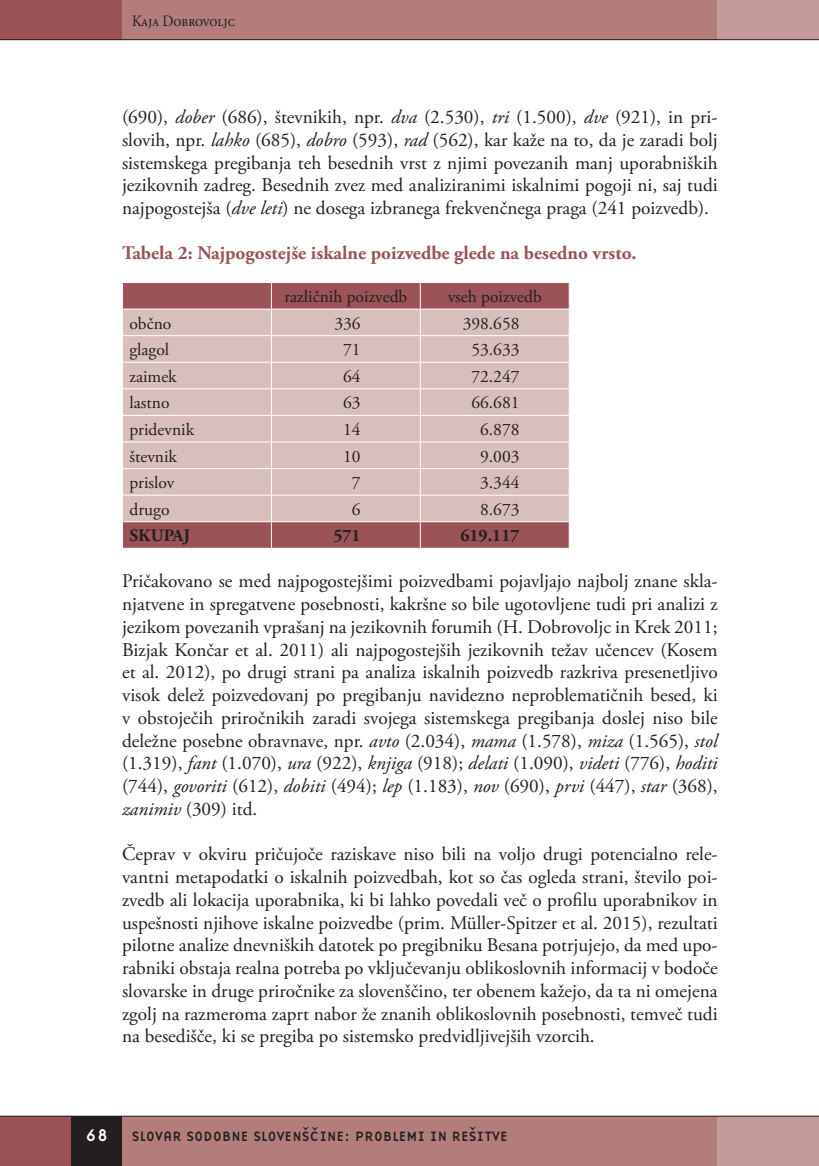
<style>
.page{position:relative;width:819px;height:1166px;background:#fff}
.page>*{position:absolute;margin:0;border:0;box-sizing:border-box;transform-origin:0 0}
.t1{font:19.25px/22.8px "Adobe Garamond Pro";color:#231f20;text-align:justify}
.t2{font:700 19.25px "Adobe Garamond Pro";color:#9b5358}
.t3{font:17.5px "Adobe Garamond Pro";color:#231f20}
.t4{font:700 17.5px "Adobe Garamond Pro";color:#231f20}
.t5{font:17.5px "Base Nine";color:#fff}
.t6{font:15.75px "Adobe Garamond Pro";color:#231f20;scale:.9 1}
.t7{font:14px "Base Nine";color:#231f20}
.s1{font-style:italic}
</style>
<div class="page">
<div style="left:122px;top:1116px;width:620px;height:50px;background:#b37d7c"></div>
<div style="left:717px;top:1116px;width:101px;height:50px;background:#c59b99"></div>
<div style="left:120px;top:0;width:597px;height:40px;background:#b37d7c"></div>
<div style="left:717px;top:0;width:101px;height:40px;background:#c59b99"></div>
<div style="left:0;top:1116px;width:71px;height:50px;background:#9b5358"></div>
<div style="left:71px;top:1116px;width:51px;height:50px;background:#231f20"></div>
<div style="left:0;top:0;width:122px;height:40px;background:#9b5358"></div>
<hr style="left:0;top:39px;width:818px;height:1px;background:#231f20">
<hr style="left:0;top:1116px;width:818px;height:1px;background:#231f20">
<div style="left:123px;top:283px;width:445px;height:265px;background:#9b5358"></div>
<div style="left:123px;top:310px;width:445px;height:211px;background:#d9bfbc"></div>
<hr style="left:122px;top:309px;width:149px;height:1px;background:#fff">
<hr style="left:271px;top:309px;width:149px;height:1px;background:#fff">
<hr style="left:420px;top:309px;width:149px;height:1px;background:#fff">
<hr style="left:122px;top:335px;width:149px;height:1px;background:#fff">
<hr style="left:271px;top:335px;width:149px;height:1px;background:#fff">
<hr style="left:420px;top:335px;width:149px;height:1px;background:#fff">
<hr style="left:122px;top:362px;width:149px;height:1px;background:#fff">
<hr style="left:271px;top:362px;width:149px;height:1px;background:#fff">
<hr style="left:420px;top:362px;width:149px;height:1px;background:#fff">
<hr style="left:122px;top:388px;width:149px;height:1px;background:#fff">
<hr style="left:271px;top:388px;width:149px;height:1px;background:#fff">
<hr style="left:420px;top:388px;width:149px;height:1px;background:#fff">
<hr style="left:122px;top:415px;width:149px;height:1px;background:#fff">
<hr style="left:271px;top:415px;width:149px;height:1px;background:#fff">
<hr style="left:420px;top:415px;width:149px;height:1px;background:#fff">
<hr style="left:122px;top:441px;width:149px;height:1px;background:#fff">
<hr style="left:271px;top:441px;width:149px;height:1px;background:#fff">
<hr style="left:420px;top:441px;width:149px;height:1px;background:#fff">
<hr style="left:122px;top:468px;width:149px;height:1px;background:#fff">
<hr style="left:271px;top:468px;width:149px;height:1px;background:#fff">
<hr style="left:420px;top:468px;width:149px;height:1px;background:#fff">
<hr style="left:122px;top:495px;width:149px;height:1px;background:#fff">
<hr style="left:271px;top:495px;width:149px;height:1px;background:#fff">
<hr style="left:420px;top:495px;width:149px;height:1px;background:#fff">
<hr style="left:122px;top:521px;width:149px;height:1px;background:#fff">
<hr style="left:271px;top:521px;width:149px;height:1px;background:#fff">
<svg style="left:271px;top:283px;width:1px;height:265px"></svg>
<hr style="left:420px;top:521px;width:149px;height:1px;background:#fff">
<svg style="left:420px;top:283px;width:1px;height:265px"></svg>
<svg style="left:568px;top:283px;width:1px;height:265px"></svg>
<p class="t6" style="left:132px;top:11px;width:116px">Kaja Dobrovoljc</p>
<p class="t1" style="left:122px;top:106px;width:597px">(690), <span class="s1">dober</span> (686), števnikih, npr. <span class="s1">dva</span> (2.530), <span class="s1">tri</span> (1.500), <span class="s1">dve</span> (921), in pri&shy;slovih, npr. <span class="s1">lahko</span> (685), <span class="s1">dobro</span> (593), <span class="s1">rad</span> (562), kar kaže na to, da je zaradi bolj sistemskega pregibanja teh besednih vrst z njimi povezanih manj uporabniških jezikovnih zadreg. Besednih zvez med analiziranimi iskalnimi pogoji ni, saj tudi najpogostejša (<span class="s1">dve leti</span>) ne dosega izbranega frekvenčnega praga (241 poizvedb).</p>
<p class="t2" style="left:122px;top:242px;width:516px">Tabela 2: Najpogostejše iskalne poizvedbe glede na besedno vrsto.</p>
<p class="t3" style="left:284px;top:286px;width:124px">različnih poizvedb</p>
<p class="t3" style="left:447px;top:286px;width:96px">vseh poizvedb</p>
<p class="t3" style="left:129px;top:313px;width:43px">občno</p>
<p class="t3" style="left:334px;top:313px;width:28px">336</p>
<p class="t3" style="left:462px;top:313px;width:58px">398.658</p>
<p class="t3" style="left:129px;top:339px;width:41px">glagol</p>
<p class="t3" style="left:343px;top:339px;width:19px">71</p>
<p class="t3" style="left:471px;top:339px;width:50px">53.633</p>
<p class="t3" style="left:129px;top:366px;width:49px">zaimek</p>
<p class="t3" style="left:343px;top:366px;width:19px">64</p>
<p class="t3" style="left:471px;top:366px;width:50px">72.247</p>
<p class="t3" style="left:129px;top:392px;width:42px">lastno</p>
<p class="t3" style="left:343px;top:392px;width:19px">63</p>
<p class="t3" style="left:471px;top:392px;width:50px">66.681</p>
<p class="t3" style="left:129px;top:419px;width:67px">pridevnik</p>
<p class="t3" style="left:343px;top:419px;width:19px">14</p>
<p class="t3" style="left:480px;top:419px;width:41px">6.878</p>
<p class="t3" style="left:129px;top:445px;width:50px">števnik</p>
<p class="t3" style="left:343px;top:445px;width:19px">10</p>
<p class="t3" style="left:480px;top:445px;width:41px">9.003</p>
<p class="t3" style="left:129px;top:472px;width:47px">prislov</p>
<p class="t3" style="left:352px;top:472px;width:10px">7</p>
<p class="t3" style="left:480px;top:472px;width:41px">3.344</p>
<p class="t3" style="left:129px;top:499px;width:42px">drugo</p>
<p class="t3" style="left:352px;top:499px;width:10px">6</p>
<p class="t3" style="left:480px;top:499px;width:41px">8.673</p>
<p class="t4" style="left:129px;top:526px;width:62px">SKUPAJ</p>
<p class="t4" style="left:333px;top:526px;width:29px">571</p>
<p class="t4" style="left:460px;top:526px;width:61px">619.117</p>
<p class="t1" style="left:122px;top:570px;width:597px">Pričakovano se med najpogostejšimi poizvedbami pojavljajo najbolj znane skla&shy;njatvene in spregatvene posebnosti, kakršne so bile ugotovljene tudi pri analizi z jezikom povezanih vprašanj na jezikovnih forumih (H. Dobrovoljc in Krek 2011; Bizjak Končar et al. 2011) ali najpogostejših jezikovnih težav učencev (Kosem et al. 2012), po drugi strani pa analiza iskalnih poizvedb razkriva presenetljivo visok delež poizvedovanj po pregibanju navidezno neproblematičnih besed, ki v obstoječih priročnikih zaradi svojega sistemskega pregibanja doslej niso bile deležne posebne obravnave, npr. <span class="s1">avto</span> (2.034), <span class="s1">mama</span> (1.578), <span class="s1">miza</span> (1.565), <span class="s1">stol </span>(1.319), <span class="s1">fant</span> (1.070), <span class="s1">ura</span> (922), <span class="s1">knjiga</span> (918); <span class="s1">delati</span> (1.090), <span class="s1">videti</span> (776), <span class="s1">hoditi </span>(744), <span class="s1">govoriti</span> (612), <span class="s1">dobiti</span> (494); <span class="s1">lep</span> (1.183), <span class="s1">nov</span> (690), <span class="s1">prvi</span> (447), <span class="s1">star</span> (368), <span class="s1">zanimiv</span> (309) itd.</p>
<p class="t1" style="left:122px;top:843px;width:597px">Čeprav v okviru pričujoče raziskave niso bili na voljo drugi potencialno rele&shy;vantni metapodatki o iskalnih poizvedbah, kot so čas ogleda strani, število poi&shy;zvedb ali lokacija uporabnika, ki bi lahko povedali več o profilu uporabnikov in uspešnosti njihove iskalne poizvedbe (prim. Müller-Spitzer et al. 2015), rezultati pilotne analize dnevniških datotek po pregibniku Besana potrjujejo, da med upo&shy;rabniki obstaja realna potreba po vključevanju oblikoslovnih informacij v bodoče slovarske in druge priročnike za slovenščino, ter obenem kažejo, da ta ni omejena zgolj na razmeroma zaprt nabor že znanih oblikoslovnih posebnosti, temveč tudi na besedišče, ki se pregiba po sistemsko predvidljivejših vzorcih.</p>
<p class="t5" style="left:85px;top:1123px;width:25px">68</p>
<p class="t7" style="left:132px;top:1126px;width:377px">SLOVAR SODOBNE SLOVENŠCˇINE: PROBLEMI IN REŠITVE</p>
</div>
